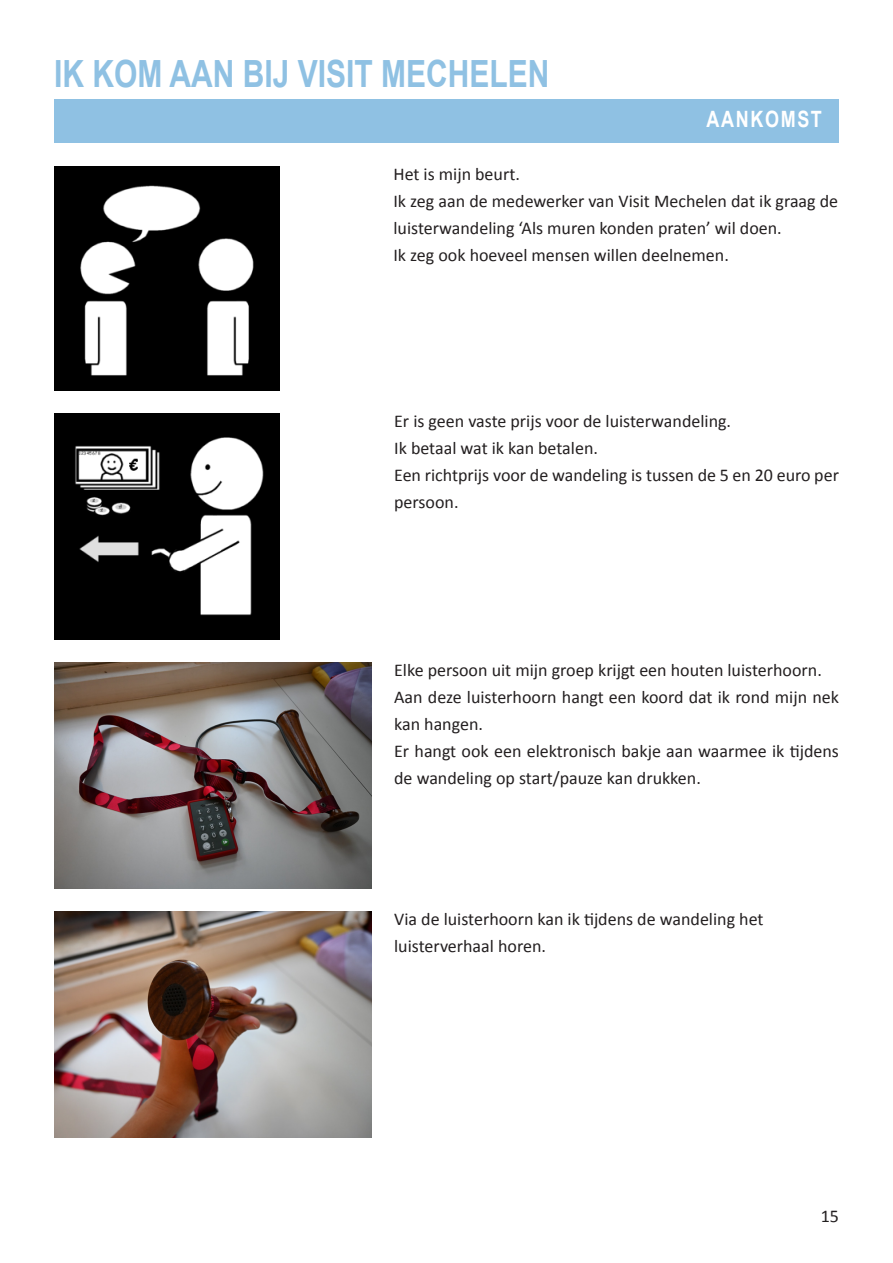
<style>
.page{position:relative;width:893px;height:1263px;background:#fff}
.page>*{position:absolute;margin:0;border:0;box-sizing:border-box;transform-origin:0 0}
.t1{font:700 37.5px "Arial";color:#8fc1e3;scale:.8 1}
.t2{font:700 22.5px "Arial";letter-spacing:.09em;color:#fff;scale:.8 1}
.t3{font:18px/27px "Calibri";color:#231f20}
</style>
<div class="page">
<div style="left:54px;top:99px;width:784px;height:44px;background:#8fc1e3"></div>
<img style="left:54px;top:911px;width:317px;height:226px">
<img style="left:54px;top:663px;width:317px;height:225px">
<img style="left:54px;top:166px;width:226px;height:224px">
<img style="left:54px;top:414px;width:226px;height:226px">
<p class="t1" style="left:54px;top:49px;width:621px">IK KOM AAN BIJ VISIT MECHELEN</p>
<p class="t2" style="left:707px;top:104px;width:146px">AANKOMST</p>
<p class="t3" style="left:393px;top:160px;width:128px">Het is mijn beurt.</p>
<p class="t3" style="left:393px;top:187px;width:446px">Ik zeg aan de medewerker van Visit Mechelen dat ik graag de luisterwandeling ‘Als muren konden praten’ wil doen.</p>
<p class="t3" style="left:393px;top:241px;width:337px">Ik zeg ook hoeveel mensen willen deelnemen.</p>
<p class="t3" style="left:394px;top:407px;width:338px">Er is geen vaste prijs voor de luisterwandeling.</p>
<p class="t3" style="left:394px;top:434px;width:205px">Ik betaal wat ik kan betalen.</p>
<p class="t3" style="left:394px;top:461px;width:446px">Een richtprijs voor de wandeling is tussen de 5 en 20 euro per persoon.</p>
<p class="t3" style="left:394px;top:656px;width:429px">Elke persoon uit mijn groep krijgt een houten luisterhoorn.</p>
<p class="t3" style="left:394px;top:683px;width:446px">Aan deze luisterhoorn hangt een koord dat ik rond mijn nek kan hangen.</p>
<p class="t3" style="left:394px;top:737px;width:446px">Er hangt ook een elektronisch bakje aan waarmee ik tijdens de wandeling op start/pauze kan drukken.</p>
<p class="t3" style="left:394px;top:905px;width:371px">Via de luisterhoorn kan ik tijdens de wandeling het luisterverhaal horen.</p>
<p class="t3" style="left:821px;top:1202px;width:20px">15</p>
</div>
